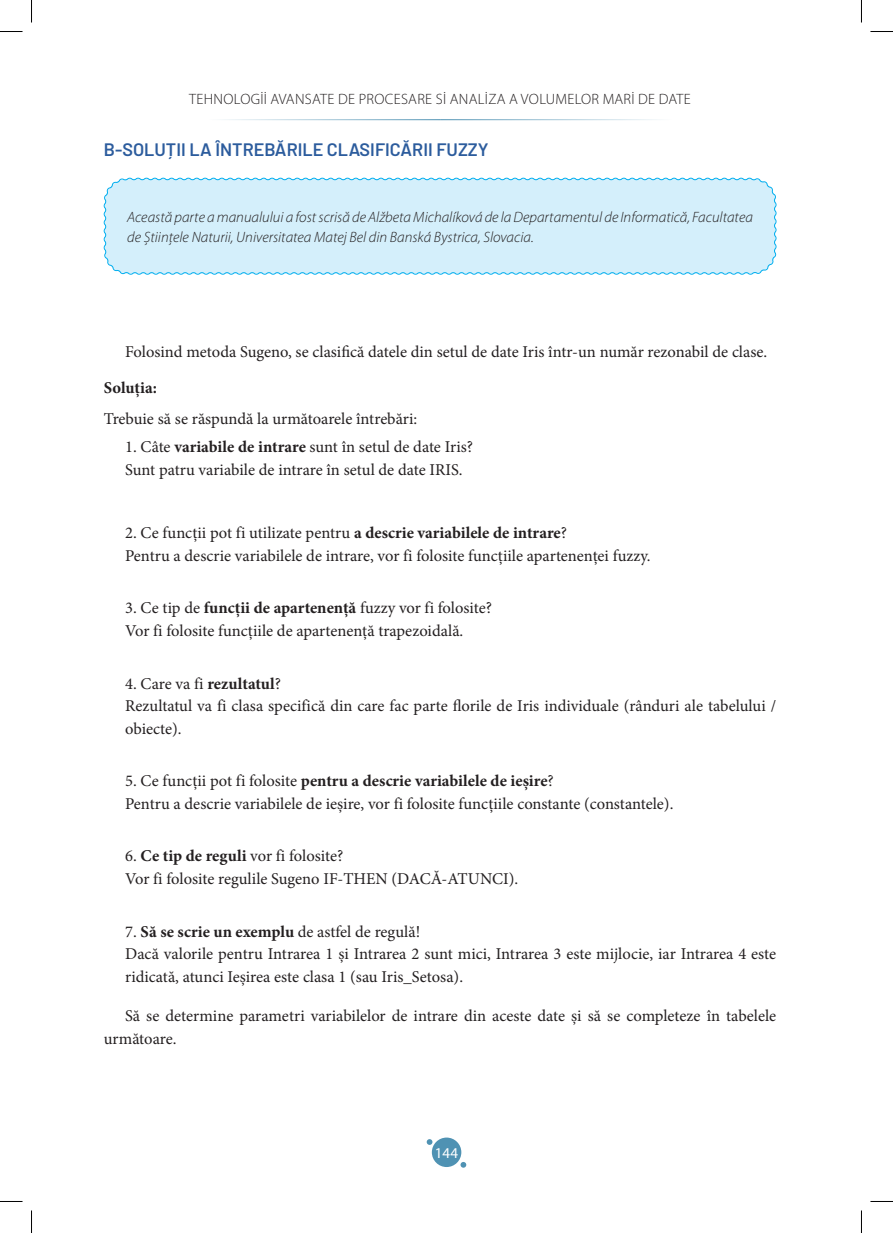
<style>
.page{position:relative;width:893px;height:1233px;background:#fff}
.page>*{position:absolute;margin:0;border:0;box-sizing:border-box;transform-origin:0 0}
.t1{font:600 18px "Barlow";color:#2c5c9d}
.t2{font:16.5px/22.5px "Minion Pro";color:#231f20}
.t3{font:700 16.5px "Minion Pro";letter-spacing:-.005em;color:#231f20}
.t4{font:italic 300 15px/19.5px "Myriad Pro";color:#231f20}
.t5{font:300 15px "Myriad Pro";letter-spacing:.02em;color:#231f20}
.t6{font:15px "Myriad Pro";color:#fff}
.s1{font-weight:700}
</style>
<div class="page">
<div style="left:431px;top:1137px;width:30px;height:29px;background:#4f92b3;border-radius:50%"></div>
<svg style="left:460px;top:1162px;width:6px;height:5px"></svg>
<svg style="left:426px;top:1139px;width:6px;height:5px"></svg>
<hr style="left:104px;top:119px;width:336px;height:1px;background:#4f92b3">
<hr style="left:440px;top:119px;width:336px;height:1px;background:#4f92b3">
<svg style="left:103px;top:177px;width:673px;height:98px;background:#d0edfa"></svg>
<svg style="left:0;top:31px;width:22px;height:1px"></svg>
<svg style="left:870px;top:31px;width:22px;height:1px"></svg>
<svg style="left:0;top:1201px;width:22px;height:1px"></svg>
<svg style="left:870px;top:1201px;width:22px;height:1px"></svg>
<svg style="left:31px;top:0;width:1px;height:23px"></svg>
<svg style="left:31px;top:1210px;width:1px;height:22px"></svg>
<p class="t5" style="left:189px;top:91px;width:503px">TEHNOLOGII AVANSATE DE PROCESARE SI ANALIZA A VOLUMELOR MARI DE DATE</p>
<p class="t1" style="left:104px;top:136px;width:386px">B-SOLUȚII LA ÎNTREBĂRILE CLASIFICĂRII FUZZY</p>
<p class="t4" style="left:127px;top:208px;width:627px">Această parte a manualului a fost scrisă de Alžbeta Michalíková de la Departamentul de Informatică, Facultatea de Științele Naturii, Universitatea Matej Bel din Banská Bystrica, Slovacia.</p>
<p class="t2" style="left:125px;top:341px;width:643px">Folosind metoda Sugeno, se clasifică datele din setul de date Iris într-un număr rezonabil de clase.</p>
<p class="t3" style="left:104px;top:375px;width:55px">Soluția:</p>
<p class="t2" style="left:104px;top:407px;width:315px">Trebuie să se răspundă la următoarele întrebări:</p>
<p class="t2" style="left:125px;top:436px;width:349px">1. Câte <span class="s1">variabile de intrare</span> sunt în setul de date Iris?<br>Sunt patru variabile de intrare în setul de date IRIS.</p>
<p class="t2" style="left:125px;top:521px;width:526px">2. Ce funcții pot fi utilizate pentru <span class="s1">a descrie variabilele de intrare</span>?<br>Pentru a descrie variabilele de intrare, vor fi folosite funcțiile apartenenței fuzzy.</p>
<p class="t2" style="left:125px;top:597px;width:368px">3. Ce tip de <span class="s1">funcții de apartenență</span> fuzzy vor fi folosite?<br>Vor fi folosite funcțiile de apartenență trapezoidală.</p>
<p class="t2" style="left:125px;top:672px;width:652px">4. Care va fi <span class="s1">rezultatul</span>?<br>Rezultatul va fi clasa specifică din care fac parte florile de Iris individuale (rânduri ale tabelului / obiecte).</p>
<p class="t2" style="left:125px;top:769px;width:549px">5. Ce funcții pot fi folosite <span class="s1">pentru a descrie variabilele de ieșire</span>?<br>Pentru a descrie variabilele de ieșire, vor fi folosite funcțiile constante (constantele).</p>
<p class="t2" style="left:125px;top:844px;width:394px">6. <span class="s1">Ce tip de reguli</span> vor fi folosite?<br>Vor fi folosite regulile Sugeno IF-THEN (DACĂ-ATUNCI).</p>
<p class="t2" style="left:125px;top:920px;width:652px">7. <span class="s1">Să se scrie un exemplu</span> de astfel de regulă!<br>Dacă valorile pentru Intrarea 1 și Intrarea 2 sunt mici, Intrarea 3 este mijlocie, iar Intrarea 4 este ridicată, atunci Ieșirea este clasa 1 (sau Iris_Setosa).</p>
<p class="t2" style="left:104px;top:1004px;width:673px;text-indent:21px">Să se determine parametri variabilelor de intrare din aceste date și să se completeze în tabelele următoare.</p>
<p class="t6" style="left:435px;top:1144px;width:25px">144</p>
</div>
